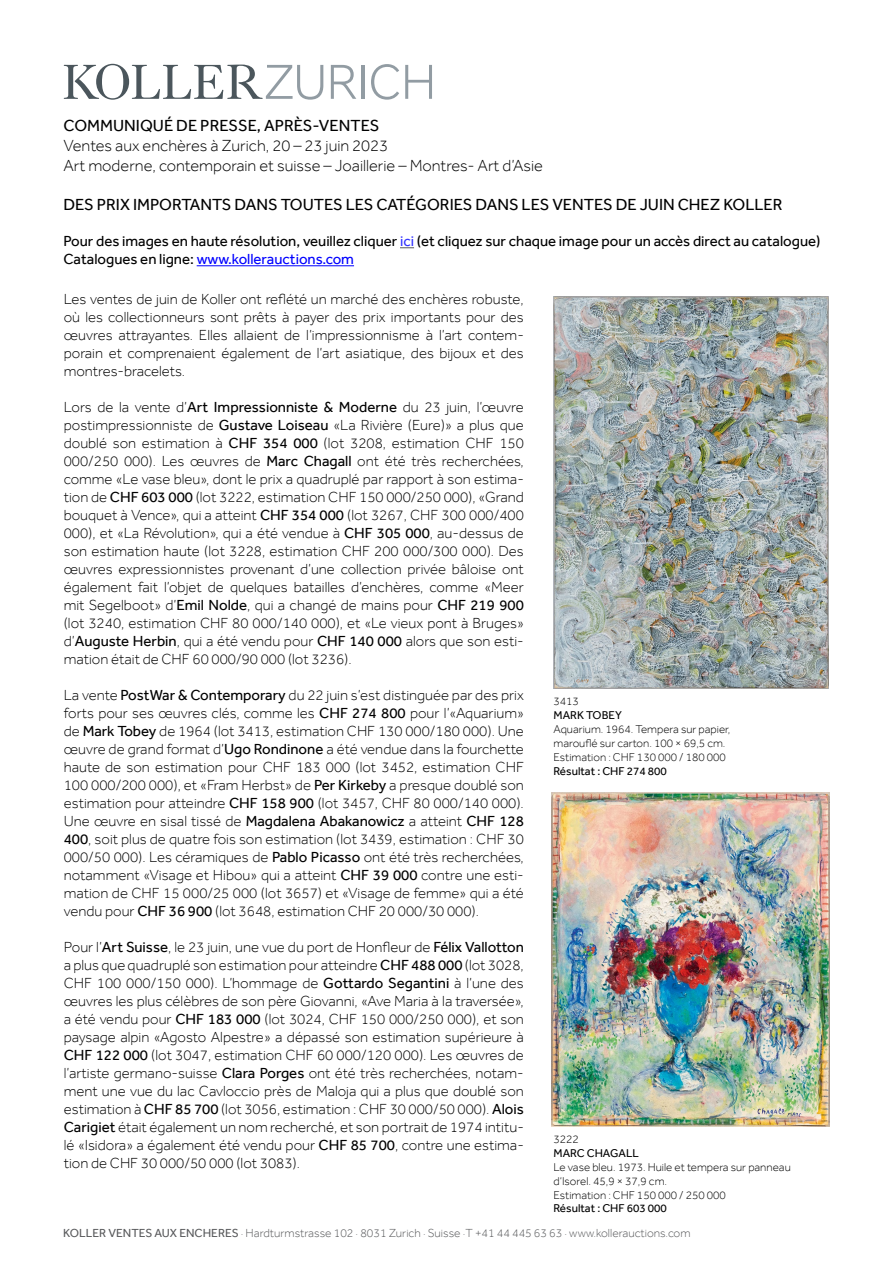
<style>
.page{position:relative;width:893px;height:1263px;background:#fff}
.page>*{position:absolute;margin:0;border:0;box-sizing:border-box;transform-origin:0 0}
.t1{font:16.5px "Effra";color:#000}
.t2{font:300 16.5px/19.8px "Effra";color:#000}
.t3{font:300 15px/18px "Effra";color:#000;text-align:justify}
.t4{font:15px/18px "Effra";color:#000}
.t5{font:300 12px "Effra";color:#58595b}
.t6{font:300 11.7px/14px "Effra";color:#000}
.t7{font:11.7px "Effra";color:#000}
.s1{color:#33f}
.s2{color:#00f}
.s3{font-weight:400}
</style>
<div class="page">
<svg style="left:64px;top:64px;width:259px;height:36px"></svg>
<svg style="left:331px;top:65px;width:25px;height:34px"></svg>
<hr style="left:362px;top:65px;width:3px;height:34px;background:#929ca3">
<svg style="left:371px;top:64px;width:28px;height:36px"></svg>
<svg style="left:405px;top:65px;width:27px;height:34px"></svg>
<svg style="left:400px;top:247px;width:14px;height:1px"></svg>
<hr style="left:197px;top:265px;width:157px;height:1px;background:#00f">
<img style="left:552px;top:792px;width:277px;height:334px">
<img style="left:554px;top:296px;width:274px;height:393px">
<p class="t1" style="left:63px;top:116px;width:317px">COMMUNIQUÉ DE PRESSE, APRÈS-VENTES</p>
<p class="t2" style="left:63px;top:135px;width:481px">Ventes aux enchères à Zurich, 20 – 23 juin 2023<br>Art moderne, contemporain et suisse – Joaillerie – Montres- Art d’Asie</p>
<p class="t1" style="left:63px;top:195px;width:721px">DES PRIX IMPORTANTS DANS TOUTES LES CATÉGORIES DANS LES VENTES DE JUIN CHEZ KOLLER</p>
<p class="t4" style="left:63px;top:232px;width:759px">Pour des images en haute résolution, veuillez cliquer <span class="s1">ici</span> (et cliquez sur chaque image pour un accès direct au catalogue)<br>Catalogues en ligne: <span class="s2">www.kollerauctions.com</span></p>
<p class="t3" style="left:64px;top:290px;width:462px">Les ventes de juin de Koller ont reflété un marché des enchères robuste, où les collectionneurs sont prêts à payer des prix importants pour des œuvres attrayantes. Elles allaient de l’impressionnisme à l’art contem&shy;porain et comprenaient également de l’art asiatique, des bijoux et des montres-bracelets.</p>
<p class="t3" style="left:64px;top:398px;width:462px">Lors de la vente d’<span class="s3">Art Impressionniste &amp; Moderne</span> du 23 juin, l’œuvre postimpressionniste de <span class="s3">Gustave Loiseau</span> «La Rivière (Eure)» a plus que doublé son estimation à <span class="s3">CHF 354 000</span> (lot 3208, estimation CHF 150<br>000/250 000). Les œuvres de <span class="s3">Marc Chagall</span> ont été très recherchées, comme «Le vase bleu», dont le prix a quadruplé par rapport à son estima&shy;tion de <span class="s3">CHF 603 000</span> (lot 3222, estimation CHF 150 000/250 000), «Grand bouquet à Vence», qui a atteint <span class="s3">CHF 354 000</span> (lot 3267, CHF 300 000/400<br>000), et «La Révolution», qui a été vendue à <span class="s3">CHF 305 000</span>, au-dessus de son estimation haute (lot 3228, estimation CHF 200 000/300 000). Des œuvres expressionnistes provenant d’une collection privée bâloise ont également fait l’objet de quelques batailles d’enchères, comme «Meer mit Segelboot» d’<span class="s3">Emil Nolde</span>, qui a changé de mains pour <span class="s3">CHF 219 900 </span>(lot 3240, estimation CHF 80 000/140 000), et «Le vieux pont à Bruges» d’<span class="s3">Auguste Herbin</span>, qui a été vendu pour <span class="s3">CHF 140 000</span> alors que son esti&shy;mation était de CHF 60 000/90 000 (lot 3236).</p>
<p class="t3" style="left:64px;top:686px;width:462px">La vente <span class="s3">PostWar &amp; Contemporary</span> du 22 juin s’est distinguée par des prix forts pour ses œuvres clés, comme les <span class="s3">CHF 274 800</span> pour l’«Aquarium» de <span class="s3">Mark Tobey</span> de 1964 (lot 3413, estimation CHF 130 000/180 000). Une œuvre de grand format d’<span class="s3">Ugo Rondinone</span> a été vendue dans la fourchette haute de son estimation pour CHF 183 000 (lot 3452, estimation CHF 100 000/200 000), et «Fram Herbst» de <span class="s3">Per Kirkeby</span> a presque doublé son estimation pour atteindre <span class="s3">CHF 158 900</span> (lot 3457, CHF 80 000/140 000).<br>Une œuvre en sisal tissé de <span class="s3">Magdalena Abakanowicz</span> a atteint <span class="s3">CHF 128<br>400</span>, soit plus de quatre fois son estimation (lot 3439, estimation : CHF 30<br>000/50 000). Les céramiques de <span class="s3">Pablo Picasso</span> ont été très recherchées, notamment «Visage et Hibou» qui a atteint <span class="s3">CHF 39 000</span> contre une esti&shy;mation de CHF 15 000/25 000 (lot 3657) et «Visage de femme» qui a été vendu pour <span class="s3">CHF 36 900</span> (lot 3648, estimation CHF 20 000/30 000).</p>
<p class="t3" style="left:64px;top:938px;width:462px">Pour l’<span class="s3">Art Suisse</span>, le 23 juin, une vue du port de Honfleur de <span class="s3">Félix Vallotton </span>a plus que quadruplé son estimation pour atteindre <span class="s3">CHF 488 000</span> (lot 3028, CHF 100 000/150 000). L’hommage de <span class="s3">Gottardo Segantini</span> à l’une des œuvres les plus célèbres de son père Giovanni, «Ave Maria à la traversée», a été vendu pour <span class="s3">CHF 183 000</span> (lot 3024, CHF 150 000/250 000), et son paysage alpin «Agosto Alpestre» a dépassé son estimation supérieure à <span class="s3">CHF 122 000</span> (lot 3047, estimation CHF 60 000/120 000). Les œuvres de l’artiste germano-suisse <span class="s3">Clara Porges</span> ont été très recherchées, notam&shy;ment une vue du lac Cavloccio près de Maloja qui a plus que doublé son estimation à <span class="s3">CHF 85 700</span> (lot 3056, estimation : CHF 30 000/50 000). <span class="s3">Alois Carigiet</span> était également un nom recherché, et son portrait de 1974 intitu&shy;lé «Isidora» a également été vendu pour <span class="s3">CHF 85 700</span>, contre une estima&shy;tion de CHF 30 000/50 000 (lot 3083).</p>
<p class="t6" style="left:554px;top:694px;width:27px">3413</p>
<p class="t7" style="left:554px;top:708px;width:70px">MARK TOBEY</p>
<p class="t6" style="left:554px;top:722px;width:178px">Aquarium. 1964. Tempera sur papier, marouflé sur carton. 100 × 69,5 cm.<br>Estimation : CHF 130 000 / 180 000</p>
<p class="t7" style="left:554px;top:764px;width:115px">Résultat : CHF 274 800</p>
<p class="t6" style="left:554px;top:1131px;width:27px">3222</p>
<p class="t7" style="left:554px;top:1146px;width:87px">MARC CHAGALL</p>
<p class="t6" style="left:554px;top:1159px;width:239px">Le vase bleu. 1973. Huile et tempera sur panneau d‘Isorel. 45,9 × 37,9 cm.<br>Estimation : CHF 150 000 / 250 000</p>
<p class="t7" style="left:554px;top:1201px;width:115px">Résultat : CHF 603 000</p>
<p class="t5" style="left:63px;top:1225px;width:629px"><span class="s3">KOLLER VENTES AUX ENCHERES</span> · Hardturmstrasse 102 · 8031 Zurich · Suisse ·T +41 44 445 63 63 · www.kollerauctions.com</p>
</div>
